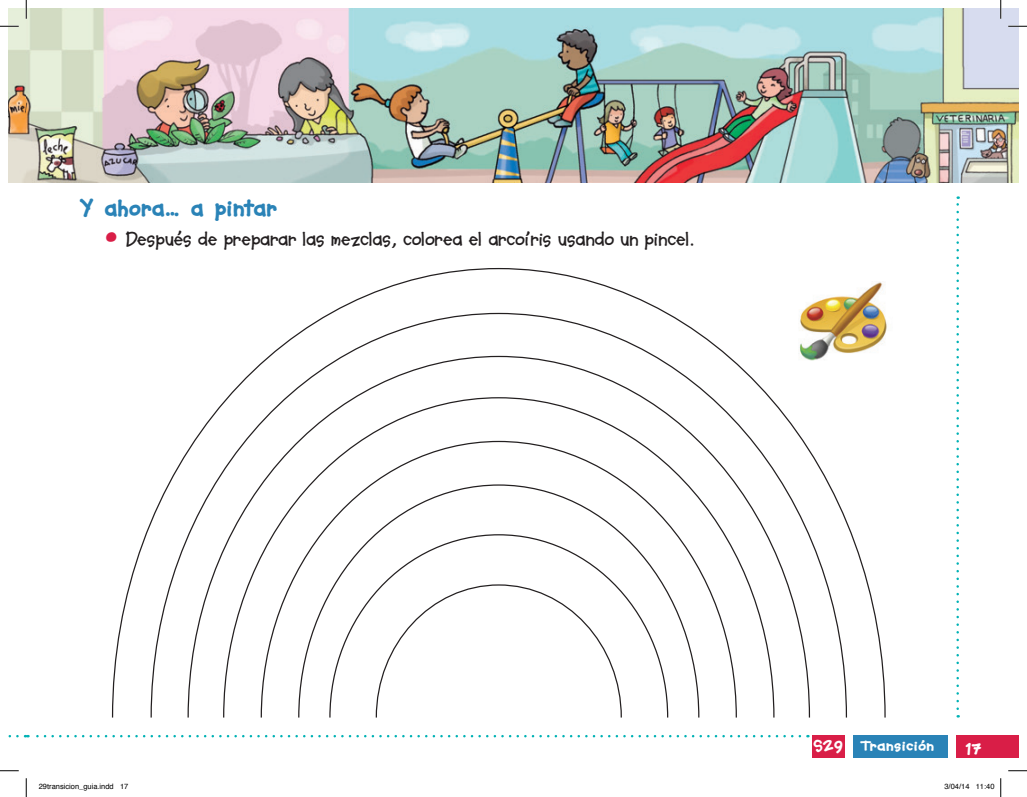
<style>
.page{position:relative;width:1027px;height:797px;background:#fff}
.page>*{position:absolute;margin:0;border:0;box-sizing:border-box;transform-origin:0 0}
.t1{font:800 25px "Soupbone OT";letter-spacing:-.005em;color:#2a83b7}
.t2{font:700 20px "Soupbone OT";letter-spacing:-.005em;color:#231f20}
.t3{font:800 17.5px "Soupbone OT";color:#fff}
.t4{font:800 15px "Soupbone OT";letter-spacing:.02em;color:#fff;scale:1.1 1}
.t5{font:7.5px "Helvetica";color:#000}
.s1{color:#d91e47}
.s2{font-size:17.5px}
</style>
<div class="page">
<img style="left:9px;top:9px;width:1009px;height:173px">
<div style="left:956px;top:735px;width:62px;height:22px;background:#d91e47"></div>
<svg style="left:956px;top:196px;width:3px;height:512px"></svg>
<svg style="left:25px;top:735px;width:775px;height:2px"></svg>
<div style="left:853px;top:735px;width:95px;height:22px;background:#2a83b7"></div>
<div style="left:812px;top:735px;width:32px;height:22px;background:#d91e47"></div>
<svg style="left:111px;top:268px;width:775px;height:450px"></svg>
<svg style="left:150px;top:312px;width:698px;height:406px"></svg>
<svg style="left:187px;top:355px;width:624px;height:363px"></svg>
<svg style="left:222px;top:396px;width:553px;height:322px"></svg>
<svg style="left:260px;top:440px;width:477px;height:278px"></svg>
<svg style="left:298px;top:484px;width:402px;height:234px"></svg>
<svg style="left:329px;top:533px;width:340px;height:185px"></svg>
<svg style="left:375px;top:583px;width:247px;height:135px"></svg>
<svg style="left:0;top:25px;width:19px;height:2px"></svg>
<svg style="left:1008px;top:25px;width:19px;height:2px"></svg>
<svg style="left:0;top:770px;width:19px;height:1px"></svg>
<svg style="left:1008px;top:770px;width:19px;height:1px"></svg>
<svg style="left:25px;top:0;width:2px;height:19px"></svg>
<svg style="left:25px;top:778px;width:2px;height:19px"></svg>
<svg style="left:1000px;top:0;width:1px;height:19px"></svg>
<svg style="left:1000px;top:778px;width:1px;height:19px"></svg>
<p class="t1" style="left:79px;top:193px;width:199px">Y ahora… a pintar</p>
<p class="t2" style="left:104px;top:227px;width:593px"><span class="s1">•</span> Después de preparar las mezclas, colorea el arcoíris usando un pincel.</p>
<p class="t4" style="left:813px;top:737px;width:112px"><span class="s2">S29</span> Transición</p>
<p class="t3" style="left:965px;top:737px;width:19px">17</p>
<p class="t5" style="left:39px;top:781px;width:91px">29transicion_guia.indd 17</p>
<p class="t5" style="left:944px;top:781px;width:52px">3/04/14 11:40</p>
</div>
